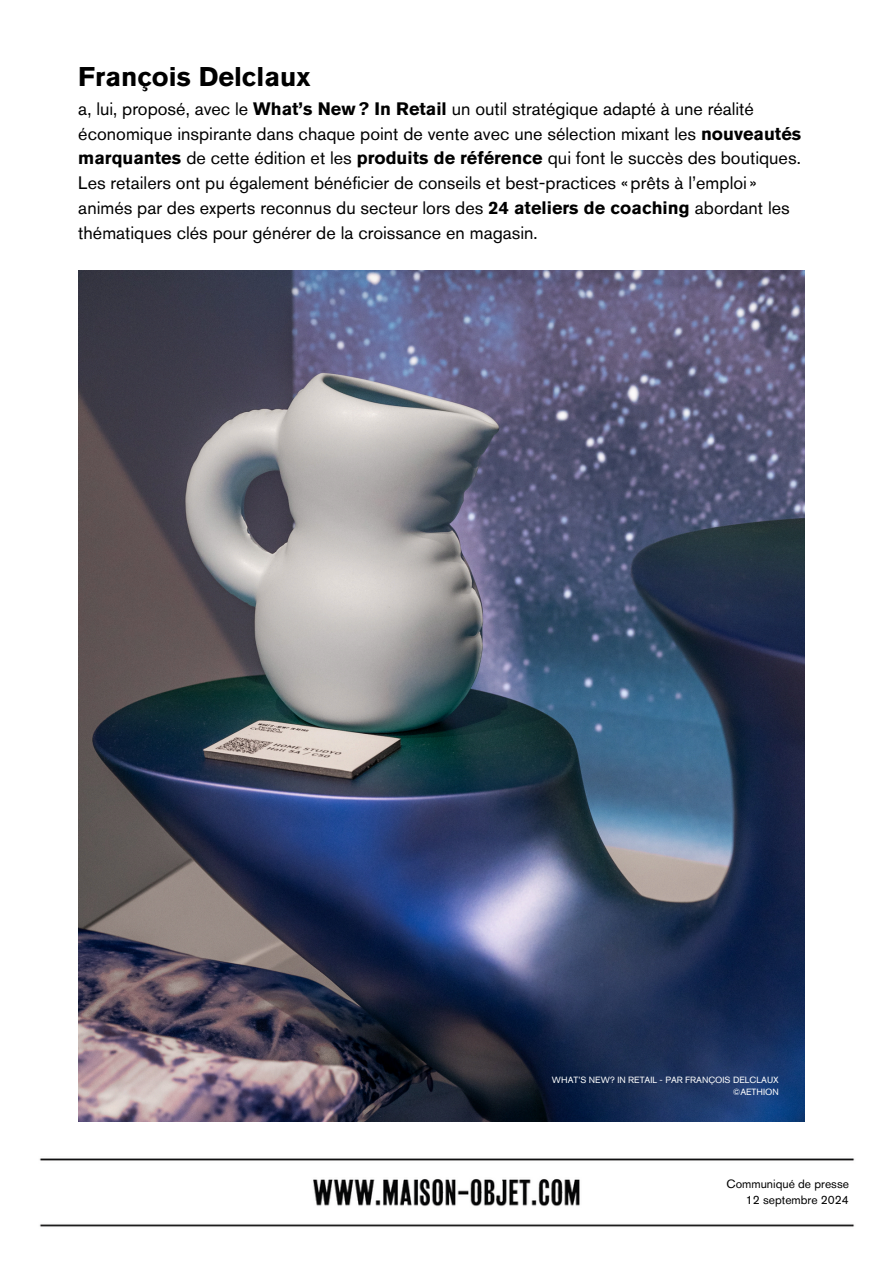
<style>
.page{position:relative;width:894px;height:1264px;background:#fff}
.page>*{position:absolute;margin:0;border:0;box-sizing:border-box;transform-origin:0 0}
.t1{font:700 27px "Akzidenz Grotesk Pro";color:#000}
.t2{font:18px/24.8px "Akzidenz Grotesk Pro";color:#000}
.t3{font:12px/16px "Akzidenz Grotesk Pro";color:#000;text-align:right}
.t4{font:9px "Akzidenz Grotesk Pro";color:#fff}
.s1{font-weight:700}
</style>
<div class="page">
<img style="left:39px;top:1158px;width:816px;height:69px">
<img style="left:78px;top:271px;width:726px;height:850px">
<p class="t1" style="left:78px;top:65px;width:234px">François Delclaux</p>
<p class="t2" style="left:78px;top:98px;width:724px">a, lui, proposé, avec le <span class="s1">What’s New? In Retail</span> un outil stratégique adapté à une réalité économique inspirante dans chaque point de vente avec une sélection mixant les <span class="s1">nouveautés marquantes</span> de cette édition et les <span class="s1">produits de référence</span> qui font le succès des boutiques.<br>Les retailers ont pu également bénéficier de conseils et best-practices «prêts à l’emploi» animés par des experts reconnus du secteur lors des <span class="s1">24 ateliers de coaching</span> abordant les thématiques clés pour générer de la croissance en magasin.</p>
<p class="t4" style="left:551px;top:1075px;width:228px">WHAT’S NEW? IN RETAIL - PAR FRANÇOIS DELCLAUX</p>
<p class="t4" style="left:732px;top:1087px;width:47px">©AETHION</p>
<h2 class="t3" style="left:726px;top:1177px;width:124px">Communiqué de presse<br>12 septembre 2024</h2>
</div>
